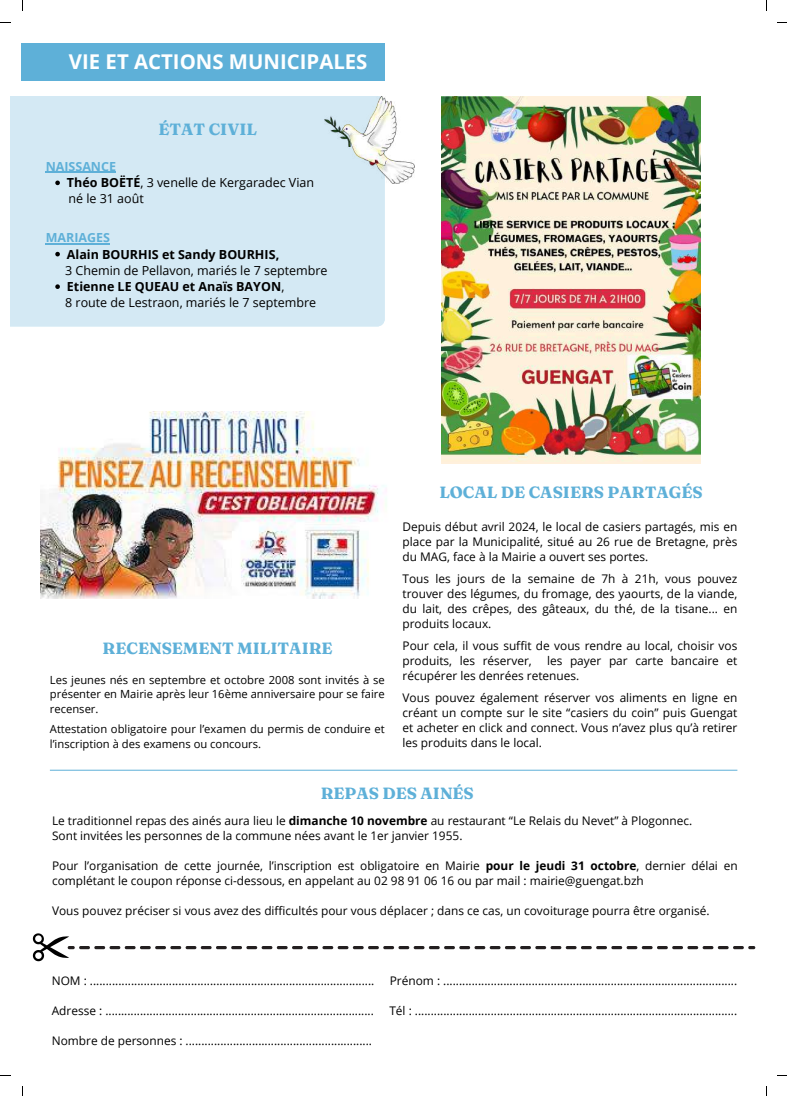
<style>
.page{position:relative;width:787px;height:1096px;background:#fff}
.page>*{position:absolute;margin:0;border:0;box-sizing:border-box;transform-origin:0 0}
.t1{font:700 20.38px "Open Sans";color:#fff}
.t2{font:700 16.25px "Fraunces 9 pt";color:#5eb0d8}
.t3{font:12.5px/16.2px "Open Sans";color:#000}
.t4{font:700 12.5px "Open Sans";color:#000}
.t5{font:700 12.5px "Open Sans";color:#5eb0d8}
.t6{font:11.88px/15px "Open Sans";color:#000}
.t7{font:11.25px/14.1px "Open Sans";color:#000;text-align:justify}
.s1{font-weight:700;color:#5eb0d8}
.s2{font-weight:700}
</style>
<div class="page">
<div style="left:22px;top:44px;width:363px;height:37px;background:#5eb0d8"></div>
<svg style="left:33px;top:933px;width:722px;height:28px"></svg>
<img style="left:441px;top:96px;width:260px;height:368px">
<div style="left:10px;top:96px;width:375px;height:230px;background:#d4e9f4"></div>
<hr style="left:46px;top:172px;width:70px;height:1px;background:#5eb0d8">
<svg style="left:55px;top:180px;width:5px;height:5px"></svg>
<hr style="left:46px;top:243px;width:64px;height:1px;background:#5eb0d8">
<svg style="left:55px;top:252px;width:5px;height:4px"></svg>
<svg style="left:55px;top:284px;width:5px;height:5px"></svg>
<hr style="left:50px;top:769px;width:687px;height:1px;background:#5eb0d8">
<img style="left:325px;top:96px;width:90px;height:87px">
<img style="left:40px;top:411px;width:347px;height:187px">
<h1 class="t1" style="left:69px;top:47px;width:300px">VIE ET ACTIONS MUNICIPALES</h1>
<h2 class="t2" style="left:158px;top:119px;width:100px">ÉTAT CIVIL</h2>
<p class="t3" style="left:67px;top:158px;width:249px;text-indent:-21px"><span class="s1">NAISSANCE<br></span><span class="s2">Théo BOËTÉ</span>, 3 venelle de Kergaradec Vian né le 31 août</p>
<p class="t5" style="left:46px;top:229px;width:66px">MARIAGES</p>
<p class="t4" style="left:67px;top:245px;width:214px">Alain BOURHIS et Sandy BOURHIS,</p>
<p class="t3" style="left:65px;top:262px;width:264px">3 Chemin de Pellavon, mariés le 7 septembre<br><span class="s2">Etienne LE QUEAU et Anaïs BAYON</span>,<br>8 route de Lestraon, mariés le 7 septembre</p>
<h2 class="t2" style="left:103px;top:638px;width:232px">RECENSEMENT MILITAIRE</h2>
<p class="t7" style="left:50px;top:672px;width:336px">Les jeunes nés en septembre et octobre 2008 sont invités à se présenter en Mairie après leur 16ème anniversaire pour se faire recenser.</p>
<p class="t7" style="left:50px;top:721px;width:336px">Attestation obligatoire pour l’examen du permis de conduire et l’inscription à des examens ou concours.</p>
<h2 class="t2" style="left:439px;top:482px;width:265px">LOCAL DE CASIERS PARTAGÉS</h2>
<p class="t6" style="left:402px;top:519px;width:336px;text-align:justify">Depuis début avril 2024, le local de casiers partagés, mis en place par la Municipalité, situé au 26 rue de Bretagne, près du MAG, face à la Mairie a ouvert ses portes.</p>
<p class="t6" style="left:402px;top:571px;width:336px;text-align:justify">Tous les jours de la semaine de 7h à 21h, vous pouvez trouver des légumes, du fromage, des yaourts, de la viande, du lait, des crêpes, des gâteaux, du thé, de la tisane... en produits locaux.</p>
<p class="t6" style="left:402px;top:638px;width:336px">Pour cela, il vous suffit de vous rendre au local, choisir vos produits, les réserver,</p>
<p class="t6" style="left:402px;top:653px;width:336px;text-indent:145px">les payer par carte bancaire et récupérer les denrées retenues.</p>
<p class="t6" style="left:402px;top:690px;width:336px;text-align:justify">Vous pouvez également réserver vos aliments en ligne en créant un compte sur le site “casiers du coin” puis Guengat et acheter en click and connect. Vous n’avez plus qu’à retirer les produits dans le local.</p>
<h2 class="t2" style="left:321px;top:782px;width:155px">REPAS DES AINÉS</h2>
<p class="t6" style="left:52px;top:812px;width:642px">Le traditionnel repas des ainés aura lieu le <span class="s2">dimanche 10 novembre</span> au restaurant “Le Relais du Nevet” à Plogonnec.<br>Sont invitées les personnes de la commune nées avant le 1er janvier 1955.</p>
<p class="t6" style="left:52px;top:857px;width:687px">Pour l’organisation de cette journée, l’inscription est obligatoire en Mairie <span class="s2">pour le jeudi 31 octobre</span>, dernier délai en complétant le coupon réponse ci-dessous, en appelant au 02 98 91 06 16 ou par mail : mairie@guengat.bzh</p>
<p class="t6" style="left:52px;top:902px;width:659px">Vous pouvez préciser si vous avez des difficultés pour vous déplacer ; dans ce cas, un covoiturage pourra être organisé.</p>
<p class="t6" style="left:52px;top:972px;width:324px">NOM : ..........................................................................................</p>
<p class="t6" style="left:390px;top:972px;width:349px">Prénom : .............................................................................................</p>
<p class="t6" style="left:52px;top:1002px;width:324px">Adresse : .....................................................................................</p>
<p class="t6" style="left:389px;top:1002px;width:349px">Tél : ......................................................................................................</p>
<p class="t6" style="left:52px;top:1032px;width:322px">Nombre de personnes : ...........................................................</p>
</div>
